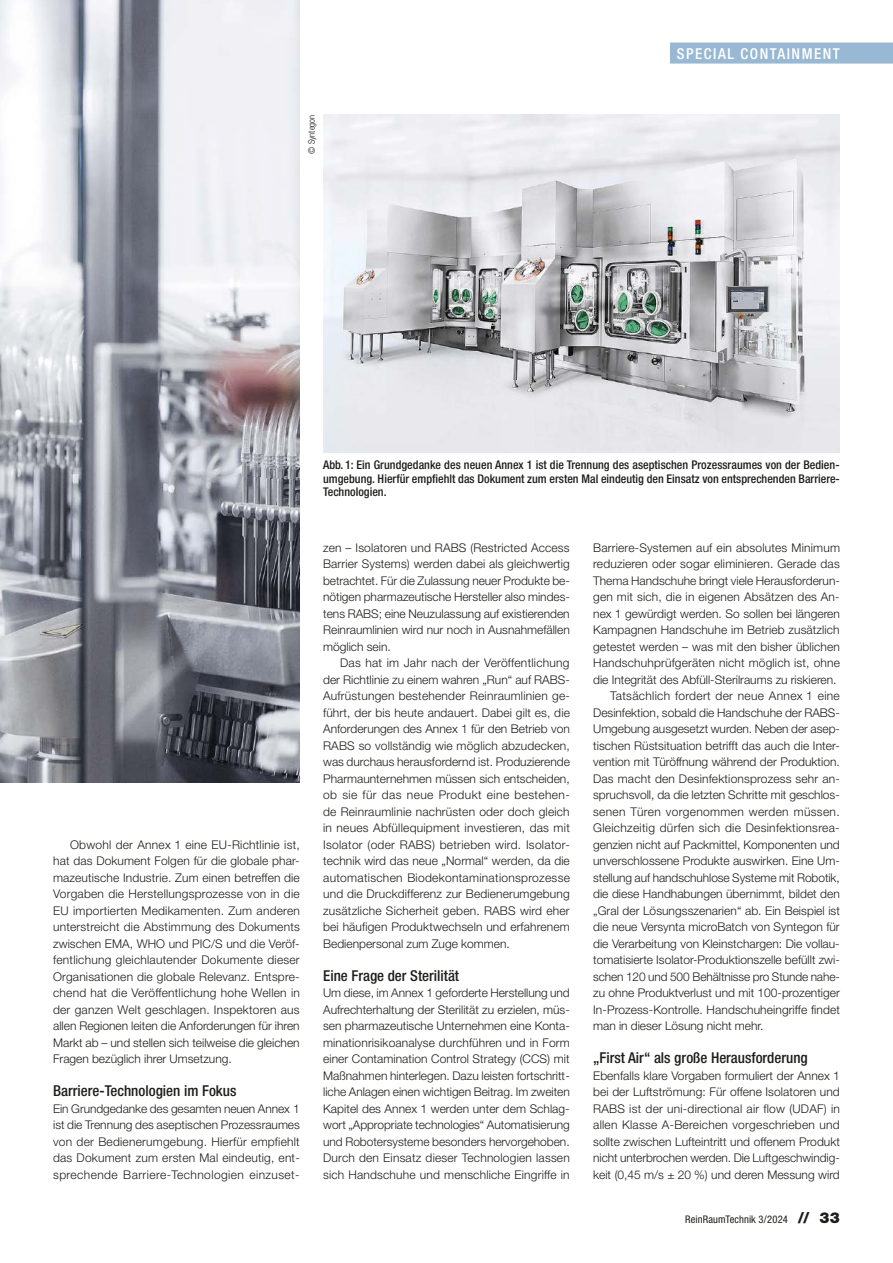
<style>
.page{position:relative;width:893px;height:1263px;background:#fff}
.page>*{position:absolute;margin:0;border:0;box-sizing:border-box;transform-origin:0 0}
.t1{font:500 condensed 15px "Helvetica Neue LT Std";color:#1d1d1b}
.t2{font:500 condensed 15px "Helvetica Neue LT Std";letter-spacing:.1em;color:#fff}
.t3{font:300 12px/16.5px "Helvetica Neue LT Std";color:#1d1d1b;text-align:justify}
.t4{font:500 condensed 12px/13.5px "Helvetica Neue LT Std";color:#1d1d1b;text-align:justify}
.t5{font:300 12px "Helvetica Neue LT Std";letter-spacing:.025em;color:#1d1d1b}
.t6{font:300 12px "Helvetica Neue LT Std";letter-spacing:.03em;color:#1d1d1b}
.t7{font:condensed 10.5px "Helvetica Neue LT Std";letter-spacing:.01em;color:#1d1d1b}
.t8{font:300 condensed 9px "Helvetica Neue LT Std";color:#1d1d1b}
.s1{font-weight:900;font-stretch:normal;font-size:15px}
</style>
<div class="page">
<img style="left:0;top:0;width:300px;height:783px">
<img style="left:323px;top:115px;width:517px;height:338px">
<div style="left:670px;top:43px;width:223px;height:21px;background:#99b8d3"></div>
<p class="t8" style="left:306px;top:154px;width:40px;rotate:-90deg">© Syntegon</p>
<p class="t2" style="left:677px;top:44px;width:162px">Special Containment</p>
<p class="t3" style="left:53px;top:836px;width:248px;text-indent:17px">Obwohl der Annex 1 eine EU-Richtlinie ist, hat das Dokument Folgen für die globale phar&shy;mazeutische Industrie. Zum einen betreffen die Vorgaben die Herstellungsprozesse von in die EU importierten Medikamenten. Zum anderen unterstreicht die Abstimmung des Dokuments zwischen EMA, WHO und PIC/S und die Veröf&shy;fentlichung gleichlautender Dokumente dieser Organisationen die globale Relevanz. Entspre&shy;chend hat die Veröffentlichung hohe Wellen in der ganzen Welt geschlagen. Inspektoren aus allen Regionen leiten die Anforderungen für ihren Markt ab – und stellen sich teilweise die gleichen Fragen bezüglich ihrer Umsetzung.</p>
<p class="t1" style="left:53px;top:1082px;width:185px">Barriere-Technologien im Fokus</p>
<p class="t3" style="left:53px;top:1100px;width:248px">Ein Grundgedanke des gesamten neuen Annex 1 ist die Trennung des aseptischen Prozessraumes von der Bedienerumgebung. Hierfür empfiehlt das Dokument zum ersten Mal eindeutig, ent&shy;sprechende Barriere-Technologien einzuset-</p>
<p class="t4" style="left:323px;top:458px;width:518px">Abb. 1: Ein Grundgedanke des neuen Annex 1 ist die Trennung des aseptischen Prozessraumes von der Bedien&shy;umgebung. Hierfür empfiehlt das Dokument zum ersten Mal eindeutig den Einsatz von entsprechenden Barriere-Technologien.</p>
<p class="t3" style="left:323px;top:539px;width:248px">zen – Isolatoren und RABS (Restricted Access Barrier Systems) werden dabei als gleichwertig betrachtet. Für die Zulassung neuer Produkte be&shy;nötigen pharmazeutische Hersteller also mindes&shy;tens RABS; eine Neuzulassung auf existierenden Reinraumlinien wird nur noch in Ausnahmefällen möglich sein.</p>
<p class="t3" style="left:323px;top:655px;width:248px;text-indent:17px">Das hat im Jahr nach der Veröffentlichung der Richtlinie zu einem wahren „Run“ auf RABS-Aufrüstungen bestehender Reinraumlinien ge&shy;führt, der bis heute andauert. Dabei gilt es, die Anforderungen des Annex 1 für den Betrieb von RABS so vollständig wie möglich abzudecken, was durchaus herausfordernd ist. Produzierende Pharmaunternehmen müssen sich entscheiden, ob sie für das neue Produkt eine bestehen&shy;de Reinraumlinie nachrüsten oder doch gleich in neues Abfüllequipment investieren, das mit Isolator (oder RABS) betrieben wird. Isolator&shy;technik wird das neue „Normal“ werden, da die automatischen Biodekontaminationsprozesse und die Druckdifferenz zur Bedienerumgebung zusätzliche Sicherheit geben. RABS wird eher bei häufigen Produktwechseln und erfahrenem Bedienpersonal zum Zuge kommen.</p>
<p class="t1" style="left:323px;top:967px;width:137px">Eine Frage der Sterilität</p>
<p class="t3" style="left:323px;top:985px;width:248px">Um diese, im Annex 1 geforderte Herstellung und Aufrechterhaltung der Sterilität zu erzielen, müs&shy;sen pharmazeutische Unternehmen eine Konta&shy;minationrisikoanalyse durchführen und in Form einer Contamination Control Strategy (CCS) mit Maßnahmen hinterlegen. Dazu leisten fortschritt&shy;liche Anlagen einen wichtigen Beitrag. Im zweiten Kapitel des Annex 1 werden unter dem Schlag&shy;wort „Appropriate technologies“ Automatisierung und Robotersysteme besonders hervorgehoben.<br>Durch den Einsatz dieser Technologien lassen sich Handschuhe und menschliche Eingriffe in</p>
<p class="t3" style="left:593px;top:539px;width:248px">Barriere-Systemen auf ein absolutes Minimum</p>
<p class="t3" style="left:593px;top:556px;width:248px">reduzieren oder sogar eliminieren. Gerade das</p>
<p class="t3" style="left:593px;top:572px;width:248px">Thema Handschuhe bringt viele Herausforderun-</p>
<p class="t3" style="left:593px;top:589px;width:248px">gen mit sich, die in eigenen Absätzen des An-</p>
<p class="t3" style="left:593px;top:605px;width:248px">nex 1 gewürdigt werden. So sollen bei längeren</p>
<p class="t3" style="left:593px;top:622px;width:248px">Kampagnen Handschuhe im Betrieb zusätzlich</p>
<p class="t3" style="left:593px;top:638px;width:248px">getestet werden – was mit den bisher üblichen</p>
<p class="t3" style="left:593px;top:655px;width:248px">Handschuhprüfgeräten nicht möglich ist, ohne</p>
<p class="t3" style="left:593px;top:671px;width:245px">die Integrität des Abfüll-Sterilraums zu riskieren.</p>
<p class="t5" style="left:610px;top:689px;width:231px">Tatsächlich fordert der neue Annex 1 eine</p>
<p class="t3" style="left:593px;top:704px;width:248px">Desinfektion, sobald die Handschuhe der RABS-</p>
<p class="t3" style="left:593px;top:721px;width:248px">Umgebung ausgesetzt wurden. Neben der asep-</p>
<p class="t3" style="left:593px;top:737px;width:248px">tischen Rüstsituation betrifft das auch die Inter-</p>
<p class="t3" style="left:593px;top:754px;width:248px">vention mit Türöffnung während der Produktion.</p>
<p class="t3" style="left:593px;top:770px;width:248px">Das macht den Desinfektionsprozess sehr an-</p>
<p class="t3" style="left:593px;top:787px;width:248px">spruchsvoll, da die letzten Schritte mit geschlos-</p>
<p class="t6" style="left:593px;top:804px;width:248px">senen Türen vorgenommen werden müssen.</p>
<p class="t5" style="left:593px;top:821px;width:248px">Gleichzeitig dürfen sich die Desinfektionsrea-</p>
<p class="t3" style="left:593px;top:836px;width:248px">genzien nicht auf Packmittel, Komponenten und</p>
<p class="t3" style="left:593px;top:853px;width:248px">unverschlossene Produkte auswirken. Eine Um-</p>
<p class="t3" style="left:593px;top:869px;width:248px">stellung auf handschuhlose Systeme mit Robotik,</p>
<p class="t3" style="left:593px;top:886px;width:248px">die diese Handhabungen übernimmt, bildet den</p>
<p class="t3" style="left:593px;top:902px;width:248px">„Gral der Lösungsszenarien“ ab. Ein Beispiel ist</p>
<p class="t3" style="left:593px;top:919px;width:248px">die neue Versynta microBatch von Syntegon für</p>
<p class="t3" style="left:593px;top:935px;width:248px">die Verarbeitung von Kleinstchargen: Die vollau-</p>
<p class="t3" style="left:593px;top:952px;width:248px">tomatisierte Isolator-Produktionszelle befüllt zwi-</p>
<p class="t3" style="left:593px;top:968px;width:248px">schen 120 und 500 Behältnisse pro Stunde nahe-</p>
<p class="t3" style="left:593px;top:985px;width:248px">zu ohne Produktverlust und mit 100-prozentiger</p>
<p class="t3" style="left:593px;top:1001px;width:248px">In-Prozess-Kontrolle. Handschuheingriffe findet</p>
<p class="t3" style="left:593px;top:1018px;width:172px">man in dieser Lösung nicht mehr.</p>
<p class="t1" style="left:593px;top:1049px;width:216px">„First Air“ als große Herausforderung</p>
<p class="t3" style="left:593px;top:1067px;width:248px">Ebenfalls klare Vorgaben formuliert der Annex 1 bei der Luftströmung: Für offene Isolatoren und RABS ist der uni-directional air flow (UDAF) in allen Klasse A-Bereichen vorgeschrieben und sollte zwischen Lufteintritt und offenem Produkt nicht unterbrochen werden. Die Luftgeschwindig&shy;keit (0,45 m/s ± 20 %) und deren Messung wird</p>
<p class="t7" style="left:685px;top:1213px;width:156px">ReinRaumTechnik 3/2024 <span class="s1">// 33</span></p>
</div>
